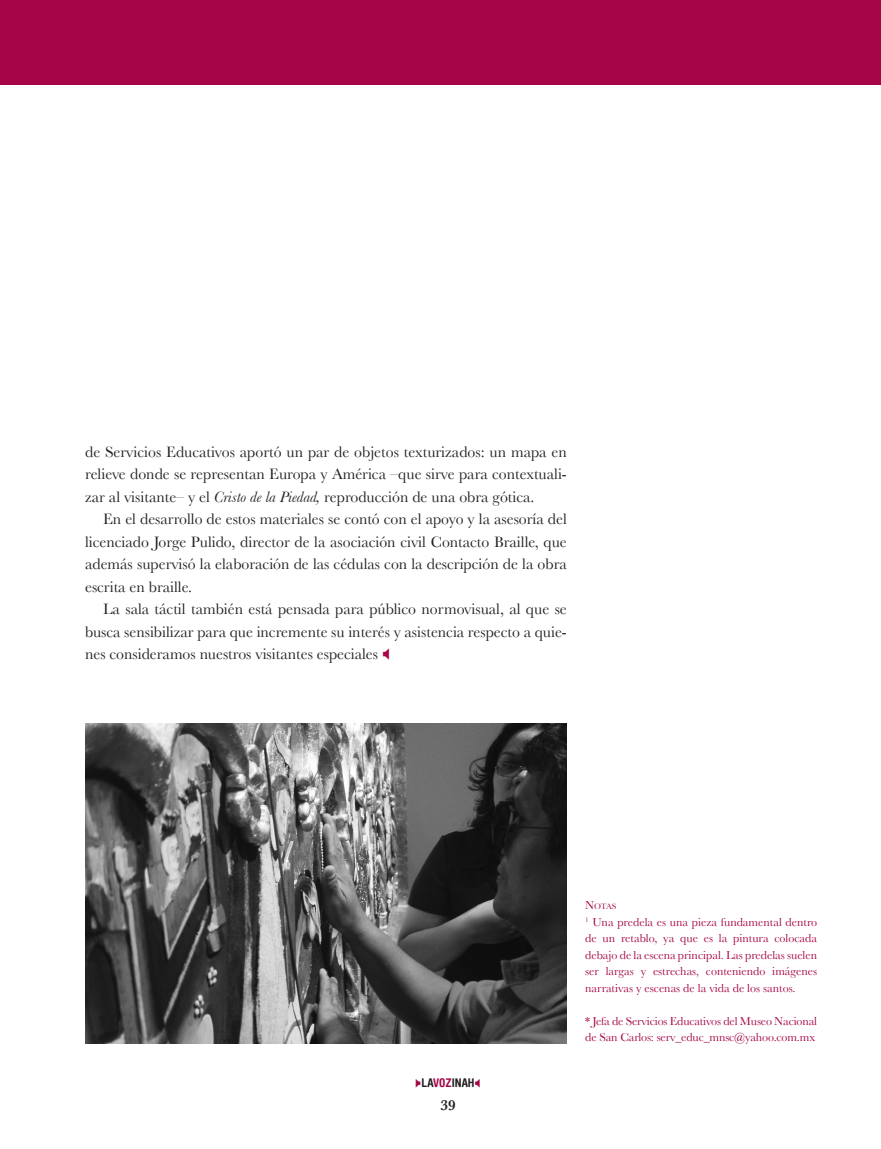
<style>
.page{position:relative;width:881px;height:1149px;background:#fff}
.page>*{position:absolute;margin:0;border:0;box-sizing:border-box;transform-origin:0 0}
.t1{font:15.75px/22.5px "Baskerville 2";color:#231f20;text-align:justify}
.t2{font:600 15px "Baskerville";color:#231f20}
.Texto_nota_al_final{font:12px/16.5px "Baskerville 2";letter-spacing:-.01em;color:#a50546;text-align:justify}
.t3{font:700 condensed 12px "Helvetica Rounded";color:#231f20}
.t4{font:8.4px "Baskerville";color:#a50546}
.s1{font-family:"Baskerville";font-style:italic}
.s2{color:#a50546}
.s3{font-size:12px}
</style>
<div class="page">
<div style="left:0;top:0;width:880px;height:84px;background:#a50546"></div>
<img style="left:85px;top:723px;width:481px;height:320px">
<p class="t1" style="left:85px;top:440px;width:483px">de Servicios Educativos aportó un par de objetos texturizados: un mapa en relieve donde se representan Europa y América –que sirve para contextuali&shy;zar al visitante– y el <span class="s1">Cristo de la Piedad,</span> reproducción de una obra gótica.</p>
<p class="t1" style="left:85px;top:507px;width:483px;text-indent:18px">En el desarrollo de estos materiales se contó con el apoyo y la asesoría del licenciado Jorge Pulido, director de la asociación civil Contacto Braille, que además supervisó la elaboración de las cédulas con la descripción de la obra escrita en braille.</p>
<p class="t1" style="left:85px;top:597px;width:483px;text-indent:18px">La sala táctil también está pensada para público normovisual, al que se busca sensibilizar para que incremente su interés y asistencia respecto a quie&shy;nes consideramos nuestros visitantes especiales</p>
<p class="t3" style="left:421px;top:1075px;width:54px">LA<span class="s2">VOZ</span>INAH</p>
<p class="t2" style="left:440px;top:1095px;width:16px">39</p>
<p class="t4" style="left:585px;top:901px;width:33px"><span class="s3">N</span>OTAS</p>
<p class="Texto_nota_al_final" style="left:585px;top:913px;width:233px"><sup>1</sup> Una predela es una pieza fundamental dentro de un retablo, ya que es la pintura colocada debajo de la escena principal. Las predelas suelen ser largas y estrechas, conteniendo imágenes narrativas y escenas de la vida de los santos.</p>
<p class="Texto_nota_al_final" style="left:585px;top:1012px;width:233px">* Jefa de Servicios Educativos del Museo Nacional de San Carlos: serv_educ_mnsc@yahoo.com.mx</p>
</div>
